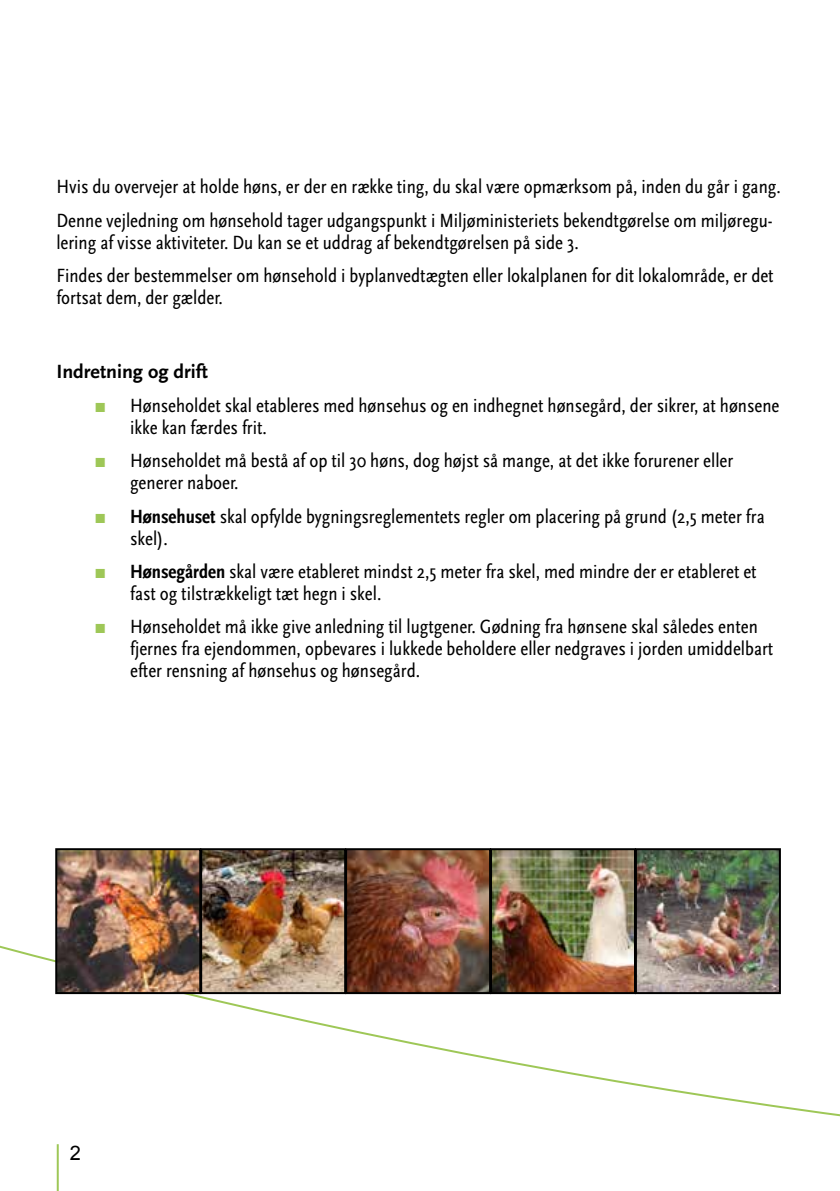
<style>
.page{position:relative;width:840px;height:1191px;background:#fff}
.page>*{position:absolute;margin:0;border:0;box-sizing:border-box;transform-origin:0 0}
.t1{font:condensed 20px/22px "Scala Sans OT";color:#000}
.t2{font:700 20px "Scala Sans OT";color:#000}
.t3{font:20px "Arial";color:#000}
.s1{font-stretch:normal;color:#9ec757}
.s2{font-weight:700}
</style>
<div class="page">
<svg style="left:0;top:939px;width:839px;height:233px"></svg>
<hr style="left:57px;top:1144px;width:2px;height:47px;background:#9ec757">
<img style="left:58px;top:851px;width:719px;height:140px">
<div style="left:55px;top:848px;width:146px;height:146px;border:2px solid #000"></div>
<div style="left:200px;top:848px;width:146px;height:146px;border:2px solid #000"></div>
<div style="left:345px;top:848px;width:146px;height:146px;border:2px solid #000"></div>
<div style="left:489px;top:848px;width:146px;height:146px;border:2px solid #000"></div>
<div style="left:634px;top:848px;width:146px;height:146px;border:2px solid #000"></div>
<p class="t1" style="left:56px;top:170px;width:725px;line-height:33.4px">Hvis du overvejer at holde høns, er der en række ting, du skal være opmærksom på, inden du går i gang.<br>Denne vejledning om hønsehold tager udgangspunkt i Miljøministeriets bekendtgørelse om miljøregu-</p>
<p class="t1" style="left:56px;top:225px;width:718px;line-height:33.4px">lering af visse aktiviteter. Du kan se et uddrag af bekendtgørelsen på side 3.<br>Findes der bestemmelser om hønsehold i byplanvedtægten eller lokalplanen for dit lokalområde, er det</p>
<p class="t1" style="left:56px;top:286px;width:168px">fortsat dem, der gælder.</p>
<p class="t2" style="left:56px;top:360px;width:153px">Indretning og drift</p>
<p class="t1" style="left:130px;top:394px;width:650px;text-indent:-36px"><span class="s1">▪</span> Hønseholdet skal etableres med hønsehus og en indhegnet hønsegård, der sikrer, at hønsene ikke kan færdes frit.</p>
<p class="t1" style="left:130px;top:450px;width:604px;text-indent:-36px"><span class="s1">▪</span> Hønseholdet må bestå af op til 30 høns, dog højst så mange, at det ikke forurener eller generer naboer.</p>
<p class="t1" style="left:130px;top:505px;width:635px;text-indent:-36px"><span class="s1">▪</span> <span class="s2">Hønsehuset</span> skal opfylde bygningsreglementets regler om placering på grund (2,5 meter fra skel).</p>
<p class="t1" style="left:130px;top:560px;width:627px;text-indent:-36px"><span class="s1">▪</span> <span class="s2">Hønsegården</span> skal være etableret mindst 2,5 meter fra skel, med mindre der er etableret et fast og tilstrækkeligt tæt hegn i skel.</p>
<p class="t1" style="left:130px;top:616px;width:644px;text-indent:-36px"><span class="s1">▪</span> Hønseholdet må ikke give anledning til lugtgener. Gødning fra hønsene skal således enten fjernes fra ejendommen, opbevares i lukkede beholdere eller nedgraves i jorden umiddelbart efter rensning af hønsehus og hønsegård.</p>
<p class="t3" style="left:70px;top:1139px;width:13px">2</p>
</div>
